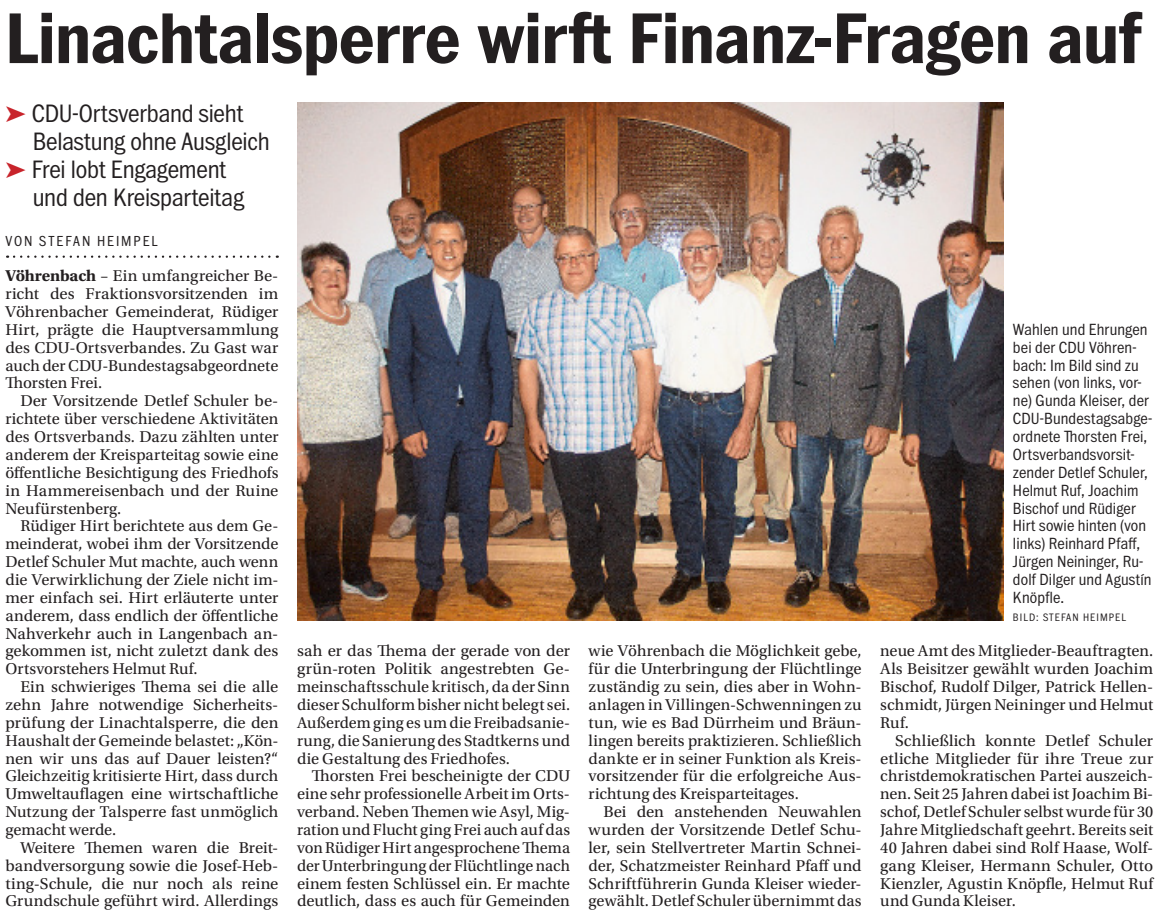
<style>
.page{position:relative;width:1164px;height:917px;background:#fff}
.page>*{position:absolute;margin:0;border:0;box-sizing:border-box;transform-origin:0 0}
.Überschrift_AT_Aufma{font:700 74.38px "Franklin Narrow ITC Pro";letter-spacing:-.005em;color:#231f20}
.t1{font:300 26.07px/28px "Franklin Narrow ITC Pro";letter-spacing:-.01em;color:#231f20}
.Bildunterschrift{font:300 16.8px/17.8px "Franklin Narrow ITC Pro";letter-spacing:.01em;color:#231f20}
.Grundtext_Fortsetzun{font:16.45px/17.8px "Utopia Std";color:#231f20;text-align:justify}
.Grundtext_Beginn{font:16.45px/17.8px "Utopia Std";color:#231f20;text-align:justify}
.Autorenzeile{font:300 15.05px "Franklin Narrow ITC Pro";letter-spacing:.125em;color:#231f20}
.Bildunterschrift-2{font:300 11.2px "Franklin Narrow ITC Pro";letter-spacing:.095em;color:#231f20}
.s1{color:#c8242b}
.s2{font-weight:700}
</style>
<div class="page">
<svg style="left:14px;top:255px;width:264px;height:3px"></svg>
<img style="left:297px;top:103px;width:706px;height:517px">
<p class="Überschrift_AT_Aufma" style="left:5px;top:-4px;width:1137px">Linachtalsperre wirft Finanz-Fragen auf</p>
<p class="t1" style="left:33px;top:100px;width:238px;text-indent:-27px"><span class="s1">➤</span> CDU-Ortsverband sieht<br>Belastung ohne Ausgleich</p>
<p class="t1" style="left:33px;top:156px;width:213px;text-indent:-27px"><span class="s1">➤</span> Frei lobt Engagement und den Kreisparteitag</p>
<p class="Autorenzeile" style="left:5px;top:232px;width:154px">VON STEFAN HEIMPEL</p>
<p class="Grundtext_Beginn" style="left:5px;top:267px;width:274px"><span class="s2">Vöhrenbach</span> – Ein umfangreicher Be&shy;richt des Fraktionsvorsitzenden im Vöhrenbacher Gemeinderat, Rüdiger Hirt, prägte die Hauptversammlung des CDU-Ortsverbandes. Zu Gast war auch der CDU-Bundestagsabgeordnete Thorsten Frei.</p>
<p class="Grundtext_Fortsetzun" style="left:5px;top:392px;width:274px;text-indent:15px">Der Vorsitzende Detlef Schuler be&shy;richtete über verschiedene Aktivitäten des Ortsverbands. Dazu zählten unter anderem der Kreisparteitag sowie eine öffentliche Besichtigung des Friedhofs in Hammereisenbach und der Ruine Neufürstenberg.</p>
<p class="Grundtext_Fortsetzun" style="left:5px;top:517px;width:274px;text-indent:15px">Rüdiger Hirt berichtete aus dem Ge&shy;meinderat, wobei ihm der Vorsitzende Detlef Schuler Mut machte, auch wenn die Verwirklichung der Ziele nicht im&shy;mer einfach sei. Hirt erläuterte unter anderem, dass endlich der öffentliche Nahverkehr auch in Langenbach an&shy;gekommen ist, nicht zuletzt dank des Ortsvorstehers Helmut Ruf.</p>
<p class="Grundtext_Fortsetzun" style="left:5px;top:678px;width:274px;text-indent:15px">Ein schwieriges Thema sei die alle zehn Jahre notwendige Sicherheits&shy;prüfung der Linachtalsperre, die den Haushalt der Gemeinde belastet: „Kön&shy;nen wir uns das auf Dauer leisten?“ Gleichzeitig kritisierte Hirt, dass durch Umweltauflagen eine wirtschaftliche Nutzung der Talsperre fast unmöglich gemacht werde.</p>
<p class="Grundtext_Fortsetzun" style="left:5px;top:838px;width:274px;text-indent:15px">Weitere Themen waren die Breit&shy;bandversorgung sowie die Josef-Heb&shy;ting-Schule, die nur noch als reine Grundschule geführt wird. Allerdings</p>
<p class="Grundtext_Fortsetzun" style="left:297px;top:642px;width:274px">sah er das Thema der gerade von der grün-roten Politik angestrebten Ge&shy;meinschaftsschule kritisch, da der Sinn dieser Schulform bisher nicht belegt sei.<br>Außerdem ging es um die Freibadsanie&shy;rung, die Sanierung des Stadtkerns und die Gestaltung des Friedhofes.</p>
<p class="Grundtext_Fortsetzun" style="left:297px;top:767px;width:274px;text-indent:15px">Thorsten Frei bescheinigte der CDU eine sehr professionelle Arbeit im Orts&shy;verband. Neben Themen wie Asyl, Mig&shy;ration und Flucht ging Frei auch auf das von Rüdiger Hirt angesprochene Thema der Unterbringung der Flüchtlinge nach einem festen Schlüssel ein. Er machte deutlich, dass es auch für Gemeinden</p>
<p class="Grundtext_Fortsetzun" style="left:588px;top:642px;width:274px">wie Vöhrenbach die Möglichkeit gebe, für die Unterbringung der Flüchtlinge zuständig zu sein, dies aber in Wohn&shy;anlagen in Villingen-Schwenningen zu tun, wie es Bad Dürrheim und Bräun&shy;lingen bereits praktizieren. Schließlich dankte er in seiner Funktion als Kreis&shy;vorsitzender für die erfolgreiche Aus&shy;richtung des Kreisparteitages.</p>
<p class="Grundtext_Fortsetzun" style="left:588px;top:803px;width:274px;text-indent:15px">Bei den anstehenden Neuwahlen wurden der Vorsitzende Detlef Schu&shy;ler, sein Stellvertreter Martin Schnei&shy;der, Schatzmeister Reinhard Pfaff und Schriftführerin Gunda Kleiser wieder&shy;gewählt. Detlef Schuler übernimmt das</p>
<p class="Bildunterschrift" style="left:1012px;top:321px;width:140px">Wahlen und Ehrungen bei der CDU Vöhren&shy;bach: Im Bild sind zu sehen (von links, vor&shy;ne) Gunda Kleiser, der<br>CDU-Bundestagsabge&shy;ordnete Thorsten Frei,<br>Ortsverbandsvorsit&shy;zender Detlef Schuler,<br>Helmut Ruf, Joachim<br>Bischof und Rüdiger<br>Hirt sowie hinten (von links) Reinhard Pfaff,<br>Jürgen Neininger, Ru&shy;dolf Dilger und Agustín<br>Knöpfle.</p>
<p class="Bildunterschrift-2" style="left:1012px;top:611px;width:115px">BILD: STEFAN HEIMPEL</p>
<p class="Grundtext_Fortsetzun" style="left:880px;top:642px;width:274px">neue Amt des Mitglieder-Beauftragten.<br>Als Beisitzer gewählt wurden Joachim Bischof, Rudolf Dilger, Patrick Hellen&shy;schmidt, Jürgen Neininger und Helmut Ruf.</p>
<p class="Grundtext_Fortsetzun" style="left:880px;top:731px;width:274px;text-indent:15px">Schließlich konnte Detlef Schuler etliche Mitglieder für ihre Treue zur christdemokratischen Partei auszeich&shy;nen. Seit 25 Jahren dabei ist Joachim Bi&shy;schof, Detlef Schuler selbst wurde für 30<br>Jahre Mitgliedschaft geehrt. Bereits seit 40 Jahren dabei sind Rolf Haase, Wolf&shy;gang Kleiser, Hermann Schuler, Otto Kienzler, Agustin Knöpfle, Helmut Ruf und Gunda Kleiser.</p>
</div>
